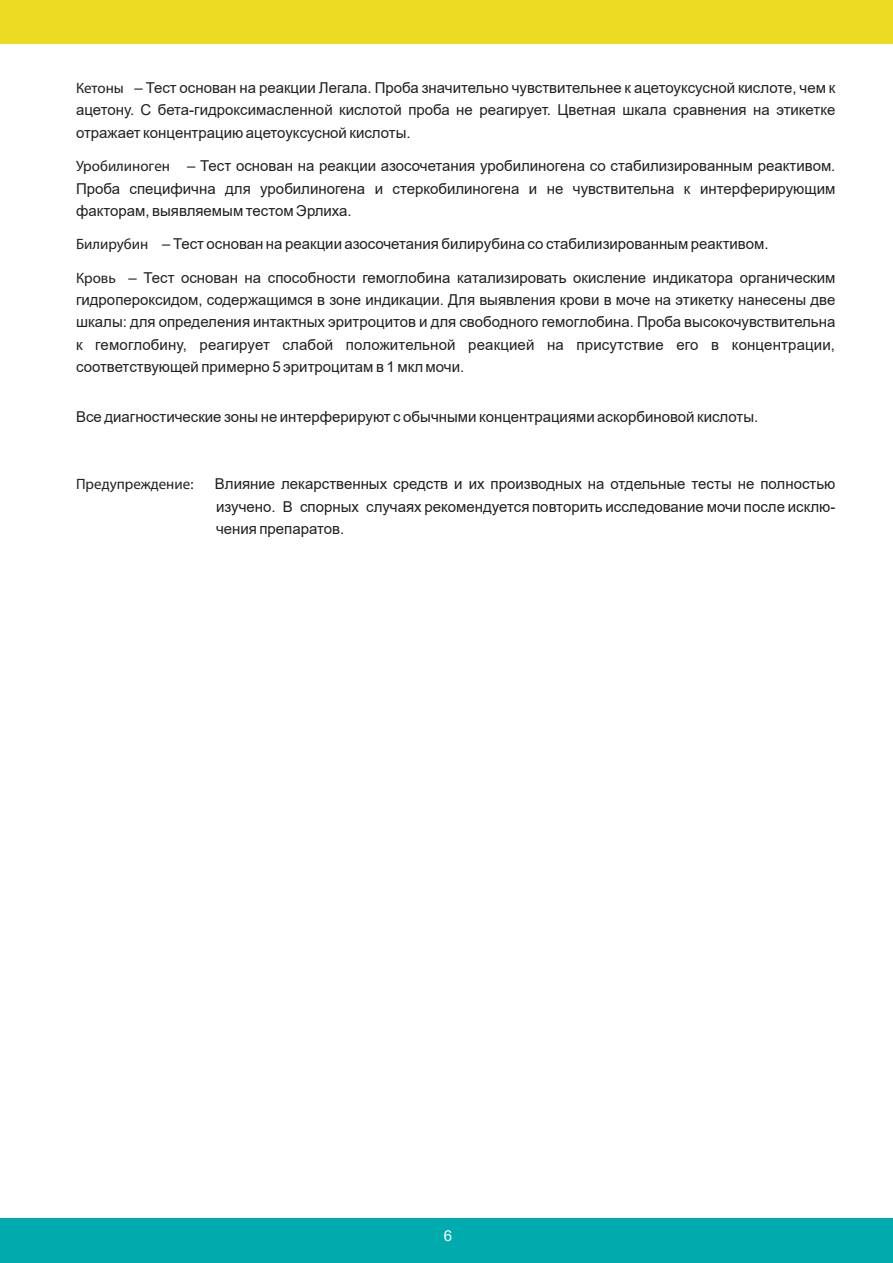
<style>
.page{position:relative;width:893px;height:1263px;background:#fff}
.page>*{position:absolute;margin:0;border:0;box-sizing:border-box;transform-origin:0 0}
.t1{font:15.15px "Arial";color:#fff}
.t2{font:15px/22.4px "Arial";color:#231f20;text-align:justify}
.t3{font:15px "Myriad Pro";color:#231f20}
.s1{font-family:"Myriad Pro"}
</style>
<div class="page">
<div style="left:0;top:0;width:893px;height:44px;background:#edda22"></div>
<div style="left:0;top:1218px;width:893px;height:45px;background:#00aaad"></div>
<p class="t2" style="left:76px;top:77px;width:761px"><span class="s1">Кетоны</span> – Тест основан на реакции Легала. Проба значительно чувствительнее к ацетоуксусной кислоте, чем к ацетону. С бета-гидроксимасленной кислотой проба не реагирует. Цветная шкала сравнения на этикетке отражает концентрацию ацетоуксусной кислоты.</p>
<p class="t2" style="left:76px;top:155px;width:761px"><span class="s1">Уробилиноген</span> – Тест основан на реакции азосочетания уробилиногена со стабилизированным реактивом.<br>Проба специфична для уробилиногена и стеркобилиногена и не чувствительна к интерферирующим факторам, выявляемым тестом Эрлиха.</p>
<p class="t2" style="left:76px;top:233px;width:694px"><span class="s1">Билирубин</span> – Тест основан на реакции азосочетания билирубина со стабилизированным реактивом.</p>
<p class="t2" style="left:76px;top:266px;width:761px"><span class="s1">Кровь</span> – Тест основан на способности гемоглобина катализировать окисление индикатора органическим гидропероксидом, содержащимся в зоне индикации. Для выявления крови в моче на этикетку нанесены две шкалы: для определения интактных эритроцитов и для свободного гемоглобина. Проба высокочувствительна к гемоглобину, реагирует слабой положительной реакцией на присутствие его в концентрации, соответствующей примерно 5 эритроцитам в 1 мкл мочи.</p>
<p class="t2" style="left:76px;top:406px;width:684px">Все диагностические зоны не интерферируют с обычными концентрациями аскорбиновой кислоты.</p>
<p class="t3" style="left:76px;top:475px;width:119px">Предупреждение:</p>
<p class="t2" style="left:215px;top:473px;width:622px">Влияние лекарственных средств и их производных на отдельные тесты не полностью изучено. В спорных случаях рекомендуется повторить исследование мочи после исклю&shy;чения препаратов.</p>
<p class="t1" style="left:444px;top:1225px;width:10px">6</p>
</div>
